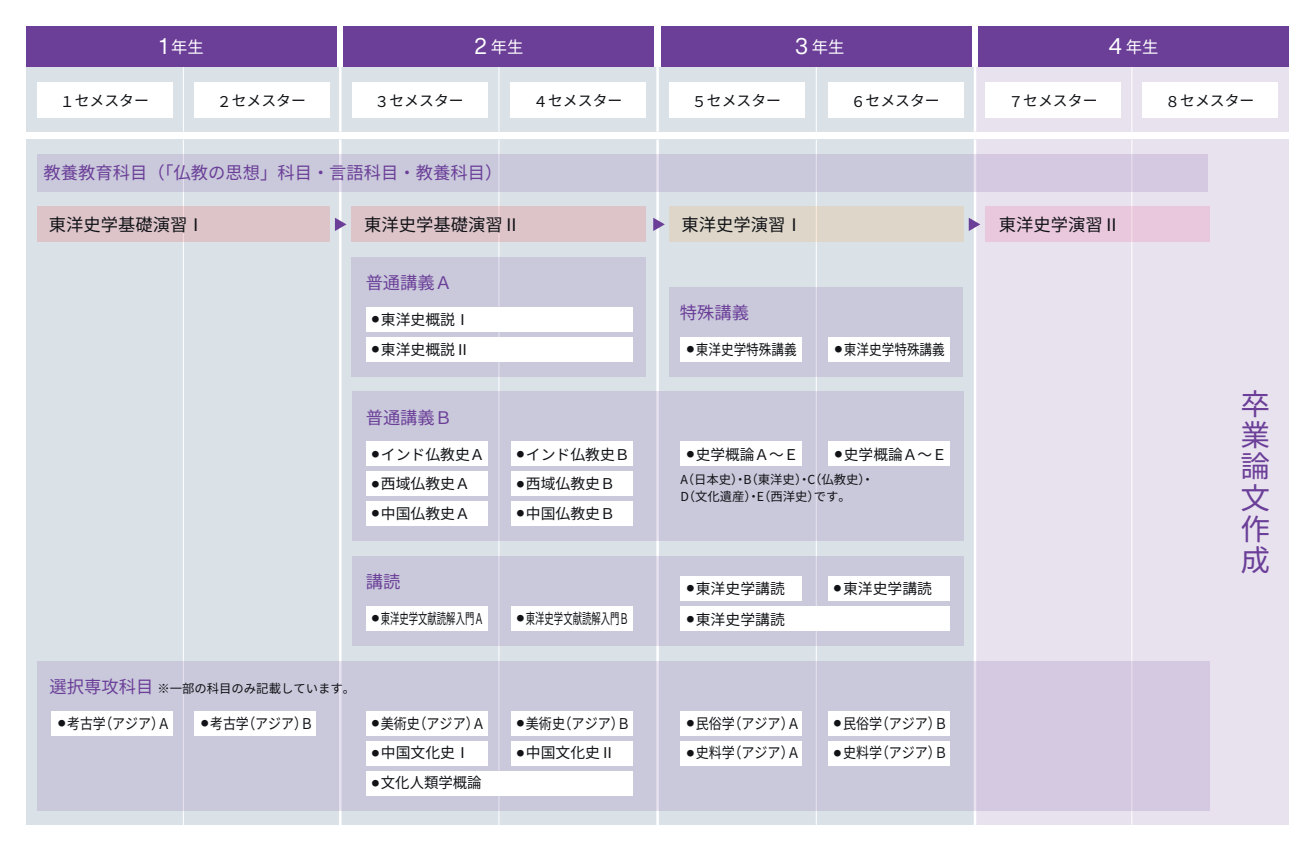
<style>
.page{position:relative;width:1315px;height:854px;background:#fff}
.page>*{position:absolute;margin:0;border:0;box-sizing:border-box;transform-origin:0 0}
.t1{font:29.6px/31.2px "Noto Sans CJ Kjp";color:#6b3e98;text-align:justify}
.t2{font:17.4px "Noto Sans CJ Kjp";color:#6b3e98}
.t3{font:17.4px "Noto Sans CJ Kjp";color:#101216}
.t4{font:16.4px "Noto Sans CJ Kjp";color:#fff}
.t5{font:14.8px "Noto Sans CJ Kjp";color:#101216}
.t6{font:14.8px "Noto Sans CJ Kjp";color:#101216;scale:.88 1}
.t7{font:14.8px "Noto Sans CJ Kjp";color:#101216;scale:.63 1}
.t8{font:14.8px "Noto Sans CJ Kjp";color:#101216;scale:.87 1}
.t9{font:14.8px "Noto Sans CJ Kjp";color:#101216;scale:.85 1}
.t10{font:12.4px/17.4px "Noto Sans CJ Kjp";color:#101216}
.s1{font-family:"Helvetica Now Display";font-size:22.2px}
.s2{font-size:17.4px;color:#6b3e98}
</style>
<div class="page">
<div style="left:974px;top:139px;width:314px;height:686px;background:#e8e2ef"></div>
<div style="left:26px;top:139px;width:948px;height:686px;background:#dae2e7"></div>
<hr style="left:339px;top:139px;width:2px;height:686px;background:#fff">
<hr style="left:656px;top:140px;width:2px;height:685px;background:#fff">
<hr style="left:973px;top:139px;width:3px;height:686px;background:#fff">
<hr style="left:183px;top:139px;width:1px;height:686px;background:#fff">
<hr style="left:815px;top:139px;width:1px;height:686px;background:#fff">
<hr style="left:1131px;top:139px;width:1px;height:686px;background:#fff">
<hr style="left:498px;top:139px;width:1px;height:686px;background:#fff">
<div style="left:978px;top:26px;width:310px;height:41px;background:#6b3e98"></div>
<div style="left:661px;top:26px;width:310px;height:41px;background:#6b3e98"></div>
<div style="left:344px;top:26px;width:310px;height:41px;background:#6b3e98"></div>
<div style="left:26px;top:26px;width:311px;height:41px;background:#6b3e98"></div>
<div style="left:26px;top:67px;width:948px;height:65px;background:#dae2e7"></div>
<div style="left:974px;top:67px;width:314px;height:65px;background:#e8e2ef"></div>
<hr style="left:339px;top:67px;width:2px;height:65px;background:#fff">
<hr style="left:656px;top:67px;width:2px;height:65px;background:#fff">
<hr style="left:973px;top:67px;width:3px;height:65px;background:#fff">
<hr style="left:183px;top:67px;width:1px;height:65px;background:#fff">
<hr style="left:498px;top:67px;width:1px;height:65px;background:#fff">
<hr style="left:815px;top:67px;width:1px;height:65px;background:#fff">
<hr style="left:1131px;top:67px;width:1px;height:65px;background:#fff">
<div style="left:669px;top:287px;width:293px;height:89px;background:#c9c9db"></div>
<div style="left:679px;top:337px;width:122px;height:25px;background:#fff"></div>
<div style="left:827px;top:337px;width:122px;height:25px;background:#fff"></div>
<div style="left:352px;top:257px;width:294px;height:119px;background:#c9c9db"></div>
<div style="left:37px;top:660px;width:1172px;height:150px;background:#c9c9db"></div>
<div style="left:37px;top:207px;width:292px;height:35px;background:#dcc4c9"></div>
<div style="left:352px;top:207px;width:294px;height:35px;background:#dcc4c9"></div>
<div style="left:985px;top:207px;width:224px;height:35px;background:#e9c8de"></div>
<div style="left:669px;top:207px;width:294px;height:35px;background:#ded6c8"></div>
<div style="left:37px;top:154px;width:1170px;height:38px;background:#c9c9db"></div>
<div style="left:365px;top:307px;width:267px;height:25px;background:#fff"></div>
<div style="left:365px;top:337px;width:267px;height:24px;background:#fff"></div>
<div style="left:352px;top:556px;width:611px;height:89px;background:#c9c9db"></div>
<div style="left:365px;top:606px;width:122px;height:24px;background:#fff"></div>
<div style="left:510px;top:606px;width:122px;height:24px;background:#fff"></div>
<div style="left:352px;top:391px;width:611px;height:150px;background:#c9c9db"></div>
<div style="left:365px;top:441px;width:122px;height:25px;background:#fff"></div>
<div style="left:510px;top:441px;width:122px;height:25px;background:#fff"></div>
<div style="left:679px;top:441px;width:122px;height:25px;background:#fff"></div>
<div style="left:365px;top:471px;width:122px;height:25px;background:#fff"></div>
<div style="left:510px;top:471px;width:122px;height:25px;background:#fff"></div>
<div style="left:365px;top:501px;width:122px;height:25px;background:#fff"></div>
<div style="left:510px;top:501px;width:122px;height:25px;background:#fff"></div>
<div style="left:679px;top:576px;width:122px;height:25px;background:#fff"></div>
<div style="left:827px;top:576px;width:122px;height:25px;background:#fff"></div>
<div style="left:51px;top:710px;width:122px;height:25px;background:#fff"></div>
<div style="left:194px;top:710px;width:122px;height:25px;background:#fff"></div>
<div style="left:365px;top:710px;width:122px;height:25px;background:#fff"></div>
<div style="left:510px;top:710px;width:122px;height:25px;background:#fff"></div>
<div style="left:679px;top:710px;width:122px;height:25px;background:#fff"></div>
<div style="left:679px;top:740px;width:122px;height:25px;background:#fff"></div>
<div style="left:827px;top:710px;width:122px;height:25px;background:#fff"></div>
<div style="left:827px;top:740px;width:122px;height:25px;background:#fff"></div>
<div style="left:510px;top:740px;width:122px;height:25px;background:#fff"></div>
<div style="left:365px;top:740px;width:122px;height:25px;background:#fff"></div>
<div style="left:365px;top:770px;width:267px;height:25px;background:#fff"></div>
<svg style="left:653px;top:218px;width:11px;height:13px"></svg>
<svg style="left:968px;top:218px;width:12px;height:13px"></svg>
<svg style="left:335px;top:218px;width:11px;height:13px"></svg>
<div style="left:679px;top:606px;width:270px;height:24px;background:#fff"></div>
<div style="left:37px;top:82px;width:136px;height:36px;background:#fff"></div>
<div style="left:194px;top:82px;width:135px;height:36px;background:#fff"></div>
<div style="left:352px;top:82px;width:135px;height:36px;background:#fff"></div>
<div style="left:510px;top:82px;width:136px;height:36px;background:#fff"></div>
<div style="left:669px;top:82px;width:135px;height:36px;background:#fff"></div>
<div style="left:827px;top:82px;width:136px;height:36px;background:#fff"></div>
<div style="left:985px;top:82px;width:135px;height:36px;background:#fff"></div>
<div style="left:1142px;top:82px;width:135px;height:36px;background:#fff"></div>
<div style="left:827px;top:441px;width:122px;height:25px;background:#fff"></div>
<p class="t4" style="left:159px;top:38px;width:46px"><span class="s1">1</span> 年生</p>
<p class="t4" style="left:474px;top:38px;width:50px"><span class="s1">2</span> 年生</p>
<p class="t4" style="left:795px;top:38px;width:51px"><span class="s1">3</span> 年生</p>
<p class="t4" style="left:1108px;top:38px;width:51px"><span class="s1">4</span> 年生</p>
<p class="t5" style="left:60px;top:92px;width:90px">１セメスター</p>
<p class="t5" style="left:217px;top:92px;width:90px">２セメスター</p>
<p class="t5" style="left:374px;top:92px;width:90px">３セメスター</p>
<p class="t5" style="left:533px;top:92px;width:90px">４セメスター</p>
<p class="t5" style="left:691px;top:92px;width:90px">５セメスター</p>
<p class="t5" style="left:850px;top:92px;width:90px">６セメスター</p>
<p class="t5" style="left:1008px;top:92px;width:90px">７セメスター</p>
<p class="t5" style="left:1164px;top:92px;width:90px">８セメスター</p>
<p class="t2" style="left:44px;top:163px;width:460px">教養教育科目（「仏教の思想」科目・言語科目・教養科目）</p>
<p class="t3" style="left:49px;top:215px;width:157px">東洋史学基礎演習Ⅰ</p>
<p class="t3" style="left:364px;top:215px;width:157px">東洋史学基礎演習Ⅱ</p>
<p class="t3" style="left:681px;top:215px;width:123px">東洋史学演習Ⅰ</p>
<p class="t3" style="left:998px;top:215px;width:123px">東洋史学演習Ⅱ</p>
<p class="t2" style="left:365px;top:273px;width:88px">普通講義Ａ</p>
<p class="t5" style="left:372px;top:311px;width:100px"><sup>●</sup> 東洋史概説Ⅰ</p>
<p class="t5" style="left:372px;top:341px;width:100px"><sup>●</sup> 東洋史概説Ⅱ</p>
<p class="t2" style="left:365px;top:407px;width:88px">普通講義Ｂ</p>
<p class="t5" style="left:372px;top:445px;width:114px"><sup>●</sup> インド仏教史Ａ</p>
<p class="t5" style="left:516px;top:445px;width:114px"><sup>●</sup> インド仏教史Ｂ</p>
<p class="t5" style="left:372px;top:475px;width:100px"><sup>●</sup> 西域仏教史Ａ</p>
<p class="t5" style="left:516px;top:475px;width:100px"><sup>●</sup> 西域仏教史Ｂ</p>
<p class="t5" style="left:372px;top:505px;width:100px"><sup>●</sup> 中国仏教史Ａ</p>
<p class="t5" style="left:516px;top:505px;width:100px"><sup>●</sup> 中国仏教史Ｂ</p>
<p class="t2" style="left:365px;top:572px;width:36px">講読</p>
<p class="t7" style="left:372px;top:610px;width:179px"><sup>●</sup> 東洋史学文献読解入門Ａ</p>
<p class="t7" style="left:516px;top:610px;width:179px"><sup>●</sup> 東洋史学文献読解入門Ｂ</p>
<p class="t2" style="left:679px;top:303px;width:71px">特殊講義</p>
<p class="t9" style="left:686px;top:341px;width:131px"><sup>●</sup> 東洋史学特殊講義</p>
<p class="t9" style="left:834px;top:341px;width:131px"><sup>●</sup> 東洋史学特殊講義</p>
<p class="t5" style="left:686px;top:445px;width:113px"><sup>●</sup> 史学概論Ａ～Ｅ</p>
<p class="t5" style="left:834px;top:445px;width:113px"><sup>●</sup> 史学概論Ａ～Ｅ</p>
<p class="t10" style="left:680px;top:470px;width:195px">A（日本史）・B（東洋史）・C（仏教史）・<br>D（文化遺産）・E（西洋史）です。</p>
<p class="t5" style="left:686px;top:580px;width:100px"><sup>●</sup> 東洋史学講読</p>
<p class="t5" style="left:833px;top:580px;width:100px"><sup>●</sup> 東洋史学講読</p>
<p class="t5" style="left:686px;top:611px;width:100px"><sup>●</sup> 東洋史学講読</p>
<p class="t10" style="left:50px;top:679px;width:307px"><span class="s2">選択専攻科目</span> ※一部の科目のみ記載しています。</p>
<p class="t8" style="left:58px;top:715px;width:131px"><sup>●</sup> 考古学（アジア）Ａ</p>
<p class="t8" style="left:201px;top:715px;width:131px"><sup>●</sup> 考古学（アジア）Ｂ</p>
<p class="t6" style="left:372px;top:715px;width:130px"><sup>●</sup> 美術史（アジア）Ａ</p>
<p class="t6" style="left:516px;top:715px;width:130px"><sup>●</sup> 美術史（アジア）Ｂ</p>
<p class="t6" style="left:686px;top:715px;width:130px"><sup>●</sup> 民俗学（アジア）Ａ</p>
<p class="t6" style="left:686px;top:744px;width:130px"><sup>●</sup> 史料学（アジア）Ａ</p>
<p class="t6" style="left:833px;top:715px;width:130px"><sup>●</sup> 民俗学（アジア）Ｂ</p>
<p class="t5" style="left:372px;top:744px;width:100px"><sup>●</sup> 中国文化史Ⅰ</p>
<p class="t5" style="left:516px;top:744px;width:100px"><sup>●</sup> 中国文化史Ⅱ</p>
<p class="t6" style="left:833px;top:744px;width:130px"><sup>●</sup> 史料学（アジア）Ｂ</p>
<p class="t5" style="left:372px;top:774px;width:111px"><sup>●</sup> 文化人類学概論</p>
<h1 class="t1" style="left:1240px;top:389px;width:30px">卒業論文作成</h1>
</div>
